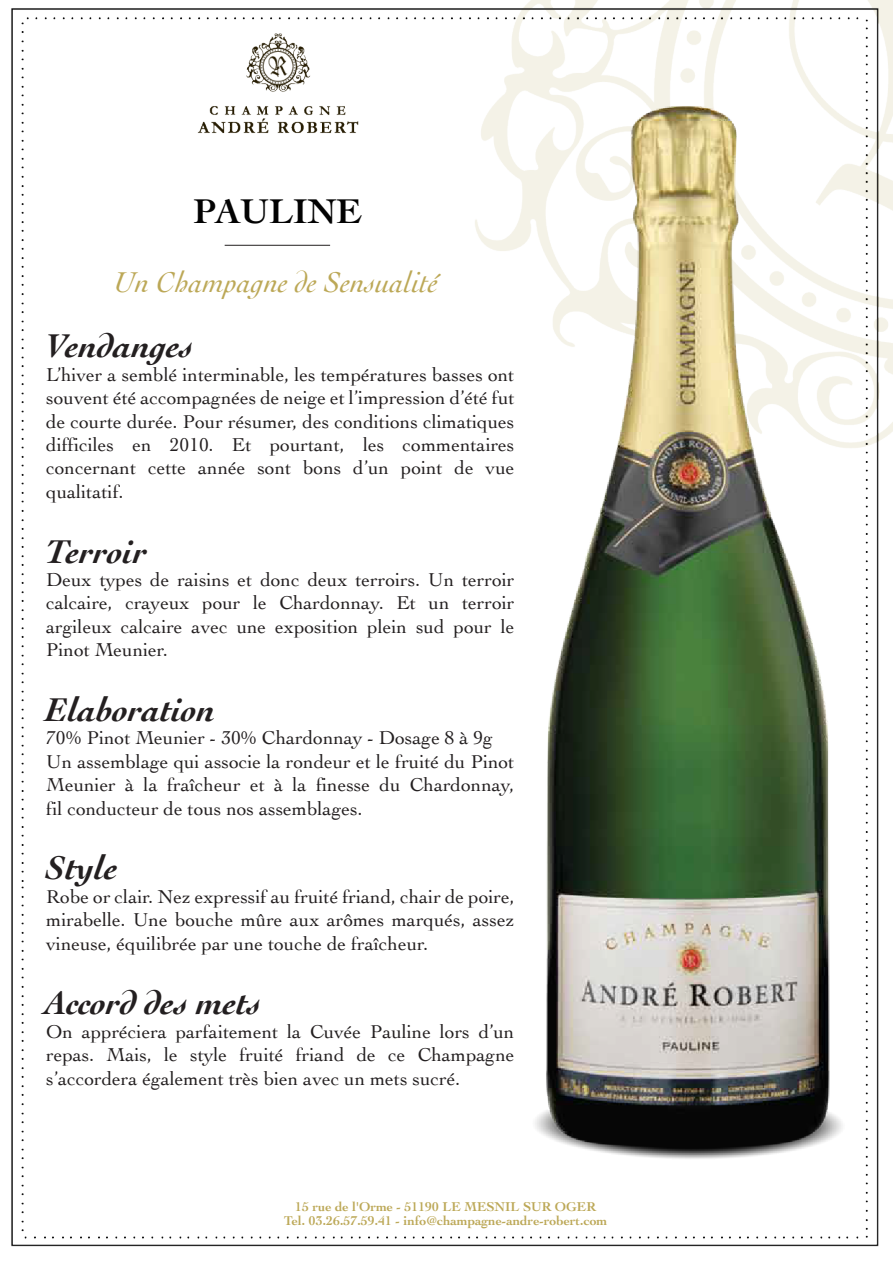
<style>
.page{position:relative;width:893px;height:1263px;background:#fff}
.page>*{position:absolute;margin:0;border:0;box-sizing:border-box;transform-origin:0 0}
.t1{font:700 36px "Cochin";color:#020202}
.t2{font:italic 700 34.5px "Cochin";color:#231f20}
.t3{font:italic 30px "Cochin";color:#bca857}
.t4{font:19.5px/23.4px "Cochin";color:#231f20;text-align:justify}
.t5{font:700 13.35px/14.1px "Cochin";color:#bca857;text-align:center}
</style>
<div class="page">
<img style="left:11px;top:0;width:882px;height:1247px">
<hr style="left:225px;top:245px;width:105px;height:1px;background:#231f20">
<h1 class="t1" style="left:193px;top:187px;width:170px">PAULINE</h1>
<h3 class="t3" style="left:114px;top:262px;width:326px">Un Champagne de Sensualité</h3>
<h2 class="t2" style="left:46px;top:323px;width:148px">Vendanges</h2>
<p class="t4" style="left:46px;top:362px;width:470px">L’hiver a semblé interminable, les températures basses ont souvent été accompagnées de neige et l’impression d’été fut de courte durée. Pour résumer, des conditions climatiques difficiles en 2010. Et pourtant, les commentaires concernant cette année sont bons d’un point de vue qualitatif.</p>
<h2 class="t2" style="left:46px;top:528px;width:102px">Terroir</h2>
<p class="t4" style="left:46px;top:567px;width:470px">Deux types de raisins et donc deux terroirs. Un terroir calcaire, crayeux pour le Chardonnay. Et un terroir argileux calcaire avec une exposition plein sud pour le Pinot Meunier.</p>
<h2 class="t2" style="left:46px;top:686px;width:171px">Elaboration</h2>
<p class="t4" style="left:46px;top:725px;width:470px;text-align:left">70% Pinot Meunier - 30% Chardonnay - Dosage 8 à 9g Un assemblage qui associe la rondeur et le fruité du Pinot Meunier à la fraîcheur et à la finesse du Chardonnay, fil conducteur de tous nos assemblages.</p>
<h2 class="t2" style="left:46px;top:845px;width:73px">Style</h2>
<p class="t4" style="left:46px;top:884px;width:470px">Robe or clair. Nez expressif au fruité friand, chair de poire, mirabelle. Une bouche mûre aux arômes marqués, assez vineuse, équilibrée par une touche de fraîcheur.</p>
<h2 class="t2" style="left:46px;top:980px;width:216px">Accord des mets</h2>
<p class="t4" style="left:46px;top:1019px;width:470px">On appréciera parfaitement la Cuvée Pauline lors d’un repas. Mais, le style fruité friand de ce Champagne s’accordera également très bien avec un mets sucré.</p>
<p class="t5" style="left:284px;top:1199px;width:325px">15 rue de l'Orme - 51190 LE MESNIL SUR OGER<br>Tel. 03.26.57.59.41 - info@champagne-andre-robert.com</p>
</div>
